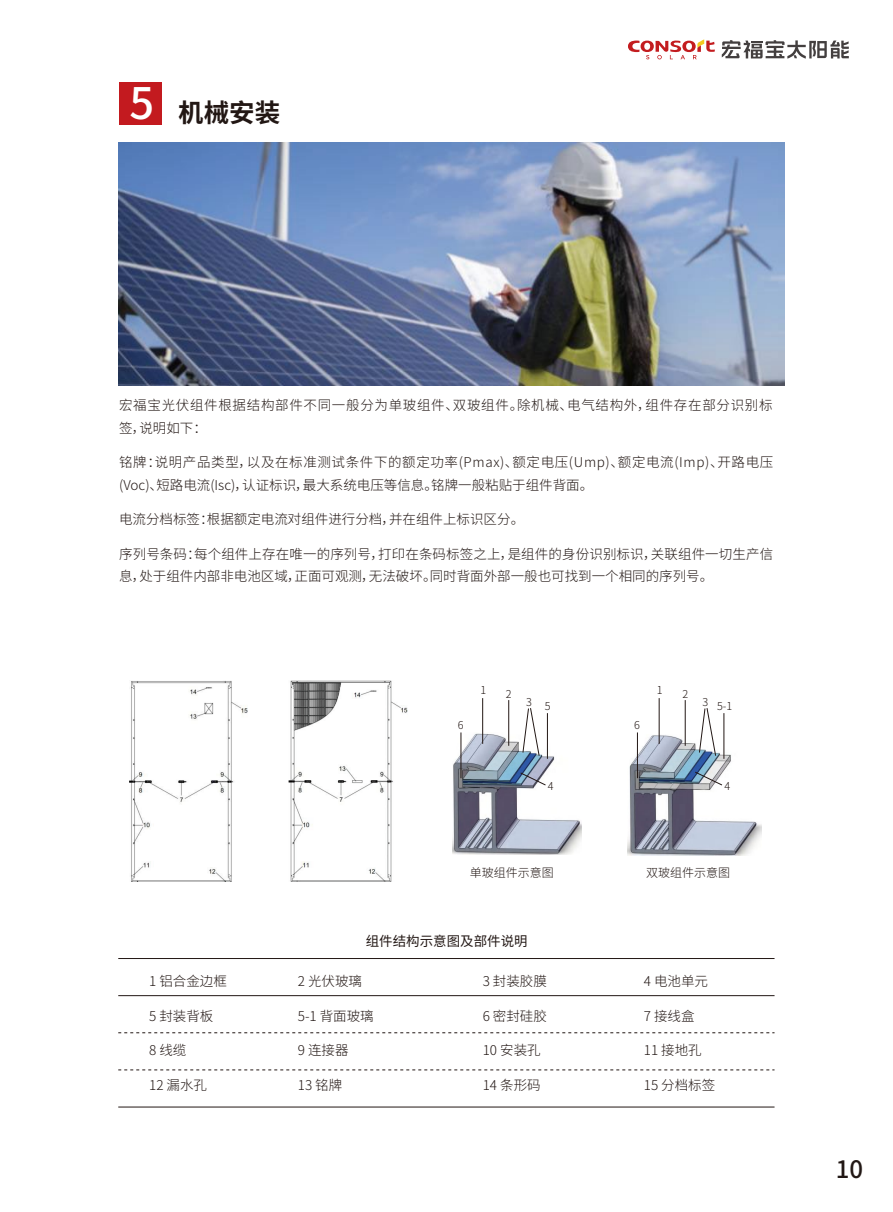
<style>
.page{position:relative;width:893px;height:1212px;background:#fff}
.page>*{position:absolute;margin:0;border:0;box-sizing:border-box;transform-origin:0 0}
.t1{font:500 43.35px "Source Han Sans CN";color:#fff}
.t2{font:700 25.5px "Source Han Sans CN";color:#221714}
.t3{font:500 24px "Source Han Sans CN";color:#221815}
.t4{font:300 13.5px/22.5px "Source Han Sans CN";color:#221714}
.t5{font:300 13.5px/22.5px "Source Han Sans CN";letter-spacing:.045em;color:#221714}
.t6{font:300 13.5px/22.5px "Source Han Sans CN";letter-spacing:.05em;color:#221714}
.t7{font:13.5px "Source Han Sans CN";color:#221714}
.t8{font:300 12px "Source Han Sans CN";color:#221714}
.t9{font:300 10.8px "Source Han Sans CN";color:#221714}
</style>
<div class="page">
<div style="left:119px;top:83px;width:43px;height:42px;background:#c31a1f"></div>
<img style="left:129px;top:681px;width:119px;height:200px">
<img style="left:288px;top:681px;width:120px;height:201px">
<img style="left:452px;top:733px;width:130px;height:122px">
<hr style="left:461px;top:732px;width:1px;height:46px;background:#221714">
<hr style="left:482px;top:698px;width:1px;height:46px;background:#221714">
<hr style="left:508px;top:700px;width:1px;height:46px;background:#221714">
<svg style="left:522px;top:708px;width:18px;height:48px"></svg>
<hr style="left:547px;top:713px;width:1px;height:46px;background:#221714">
<svg style="left:520px;top:772px;width:26px;height:13px"></svg>
<img style="left:627px;top:734px;width:134px;height:122px">
<hr style="left:637px;top:732px;width:1px;height:46px;background:#221714">
<hr style="left:659px;top:698px;width:1px;height:46px;background:#221714">
<hr style="left:685px;top:700px;width:1px;height:46px;background:#221714">
<svg style="left:699px;top:708px;width:17px;height:48px"></svg>
<hr style="left:724px;top:713px;width:1px;height:46px;background:#221714">
<svg style="left:695px;top:771px;width:27px;height:14px"></svg>
<hr style="left:118px;top:958px;width:656px;height:1px;background:#221714">
<hr style="left:118px;top:1106px;width:656px;height:1px;background:#221714">
<svg style="left:118px;top:1069px;width:656px;height:1px"></svg>
<svg style="left:118px;top:1032px;width:656px;height:1px"></svg>
<hr style="left:118px;top:995px;width:656px;height:1px;background:#221714">
<img style="left:119px;top:143px;width:665px;height:243px">
<svg style="left:628px;top:39px;width:87px;height:20px"></svg>
<svg style="left:722px;top:40px;width:127px;height:19px"></svg>
<h1 class="t1" style="left:129px;top:79px;width:26px">5</h1>
<h2 class="t2" style="left:178px;top:98px;width:103px">机械安装</h2>
<p class="t6" style="left:119px;top:394px;width:655px">宏福宝光伏组件根据结构部件不同一般分为单玻组件、双玻组件。除机械、电气结构外，组件存在部分识别标签，说明如下：</p>
<p class="t5" style="left:119px;top:451px;width:656px">铭牌：说明产品类型，以及在标准测试条件下的额定功率(Pmax)、额定电压(Ump)、额定电流(Imp)、开路电压(Voc)、短路电流(Isc)，认证标识，最大系统电压等信息。铭牌一般粘贴于组件背面。</p>
<p class="t4" style="left:119px;top:508px;width:407px">电流分档标签：根据额定电流对组件进行分档，并在组件上标识区分。</p>
<p class="t4" style="left:119px;top:543px;width:656px">序列号条码：每个组件上存在唯一的序列号，打印在条码标签之上，是组件的身份识别标识，关联组件一切生产信息，处于组件内部非电池区域，正面可观测，无法破坏。同时背面外部一般也可找到一个相同的序列号。</p>
<p class="t9" style="left:458px;top:719px;width:7px">6</p>
<p class="t9" style="left:480px;top:684px;width:7px">1</p>
<p class="t9" style="left:506px;top:687px;width:7px">2</p>
<p class="t9" style="left:526px;top:698px;width:26px">3 5</p>
<p class="t9" style="left:548px;top:780px;width:7px">4</p>
<p class="t9" style="left:634px;top:719px;width:7px">6</p>
<p class="t9" style="left:657px;top:684px;width:7px">1</p>
<p class="t9" style="left:682px;top:687px;width:7px">2</p>
<p class="t9" style="left:703px;top:699px;width:31px">3 5-1</p>
<p class="t9" style="left:724px;top:780px;width:7px">4</p>
<p class="t8" style="left:470px;top:866px;width:85px">单玻组件示意图</p>
<p class="t8" style="left:646px;top:866px;width:85px">双玻组件示意图</p>
<p class="t4" style="left:149px;top:970px;width:79px">1 铝合金边框</p>
<p class="t4" style="left:149px;top:1004px;width:66px">5 封装背板</p>
<p class="t4" style="left:149px;top:1039px;width:39px">8 线缆</p>
<p class="t4" style="left:149px;top:1073px;width:59px">12 漏水孔</p>
<p class="t7" style="left:366px;top:934px;width:164px">组件结构示意图及部件说明</p>
<p class="t4" style="left:298px;top:970px;width:66px">2 光伏玻璃</p>
<p class="t4" style="left:298px;top:1004px;width:77px">5-1 背面玻璃</p>
<p class="t4" style="left:298px;top:1039px;width:52px">9 连接器</p>
<p class="t4" style="left:298px;top:1073px;width:46px">13 铭牌</p>
<p class="t4" style="left:483px;top:970px;width:66px">3 封装胶膜</p>
<p class="t4" style="left:483px;top:1004px;width:66px">6 密封硅胶</p>
<p class="t4" style="left:483px;top:1039px;width:59px">10 安装孔</p>
<p class="t4" style="left:483px;top:1074px;width:59px">14 条形码</p>
<p class="t4" style="left:644px;top:970px;width:66px">4 电池单元</p>
<p class="t4" style="left:644px;top:1005px;width:52px">7 接线盒</p>
<p class="t4" style="left:644px;top:1039px;width:59px">11 接地孔</p>
<p class="t4" style="left:644px;top:1074px;width:73px">15 分档标签</p>
<h3 class="t3" style="left:836px;top:1155px;width:29px">10</h3>
</div>
